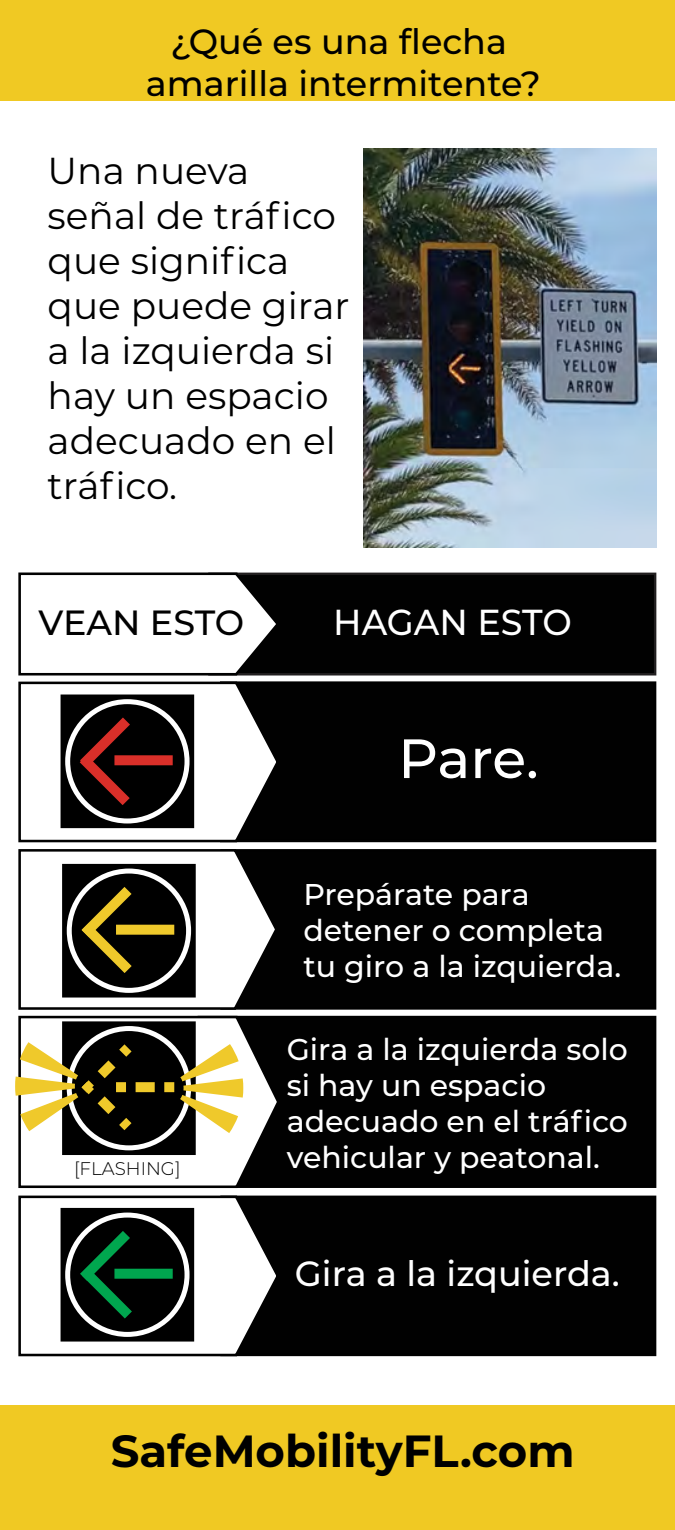
<style>
.page{position:relative;width:675px;height:1530px;background:#fff}
.page>*{position:absolute;margin:0;border:0;box-sizing:border-box;transform-origin:0 0}
.t1{font:700 57.5px "Calibri";color:#010101}
.t2{font:500 55.25px "Montserrat";color:#fff}
.t3{font:700 45px "Montserrat";color:#000}
.t4{font:37.5px/45px "Montserrat";color:#000}
.t5{font:500 36px "Montserrat";color:#fff}
.t6{font:500 35px/42px "Montserrat";color:#000;text-align:center}
.t7{font:500 35px "Montserrat";color:#fff}
.t8{font:500 35px "Montserrat";letter-spacing:-.005em;color:#010101}
.t9{font:500 30px/36px "Montserrat";color:#fff}
.t10{font:300 18.25px "Montserrat";color:#000}
</style>
<div class="page">
<div style="left:0;top:1406px;width:675px;height:124px;background:#f0c923"></div>
<div style="left:0;top:0;width:675px;height:100px;background:#f0c923"></div>
<div style="left:209px;top:574px;width:446px;height:100px;background:#010101"></div>
<div style="left:208px;top:573px;width:448px;height:103px;border:2px solid #221f20"></div>
<svg style="left:18px;top:572px;width:263px;height:104px"></svg>
<div style="left:222px;top:850px;width:433px;height:158px;background:#010101"></div>
<div style="left:220px;top:849px;width:436px;height:161px;border:2px solid #000"></div>
<svg style="left:18px;top:849px;width:261px;height:161px"></svg>
<div style="left:222px;top:1197px;width:433px;height:158px;background:#010101"></div>
<div style="left:220px;top:1196px;width:436px;height:160px;border:2px solid #000"></div>
<div style="left:199px;top:1017px;width:456px;height:170px;background:#010101"></div>
<div style="left:198px;top:1016px;width:458px;height:172px;border:2px solid #000"></div>
<svg style="left:18px;top:1015px;width:263px;height:174px"></svg>
<div style="left:221px;top:683px;width:434px;height:158px;background:#010101"></div>
<div style="left:220px;top:681px;width:436px;height:161px;border:2px solid #000"></div>
<svg style="left:18px;top:681px;width:263px;height:162px"></svg>
<svg style="left:18px;top:1195px;width:263px;height:162px"></svg>
<svg style="left:20px;top:1197px;width:258px;height:158px"></svg>
<div style="left:114px;top:1269px;width:59px;height:10px;background:#00a64f"></div>
<svg style="left:20px;top:850px;width:256px;height:159px"></svg>
<div style="left:116px;top:925px;width:58px;height:10px;background:#efc92b"></div>
<div style="left:63px;top:1023px;width:131px;height:131px;background:#000"></div>
<div style="left:62px;top:1021px;width:134px;height:134px;border:2px solid #000"></div>
<div style="left:67px;top:1026px;width:124px;height:124px;border:5px solid #fff;border-radius:50%"></div>
<div style="left:164px;top:1082px;width:10px;height:10px;background:#efc92b"></div>
<svg style="left:20px;top:683px;width:258px;height:158px"></svg>
<div style="left:114px;top:755px;width:59px;height:10px;background:#d92f29"></div>
<svg style="left:15px;top:1034px;width:145px;height:107px"></svg>
<svg style="left:180px;top:1044px;width:63px;height:89px"></svg>
<img style="left:363px;top:148px;width:294px;height:400px">
<p class="t6" style="left:146px;top:19px;width:397px">¿Qué es una flecha amarilla intermitente?</p>
<h1 class="t1" style="left:28px;top:28px;width:256px">What is it?</h1>
<p class="t4" style="left:48px;top:147px;width:304px">Una nueva señal de tráfico que significa que puede girar a la izquierda si hay un espacio adecuado en el tráfico.</p>
<p class="t8" style="left:39px;top:599px;width:207px">VEAN ESTO</p>
<p class="t5" style="left:333px;top:597px;width:240px">HAGAN ESTO</p>
<h2 class="t2" style="left:398px;top:720px;width:142px">Pare.</h2>
<p class="t10" style="left:74px;top:1156px;width:108px">[FLASHING]</p>
<p class="t9" style="left:303px;top:875px;width:319px">Prepárate para detener o completa tu giro a la izquierda.</p>
<p class="t9" style="left:287px;top:1030px;width:343px">Gira a la izquierda solo si hay un espacio adecuado en el tráfico vehicular y peatonal.</p>
<p class="t7" style="left:295px;top:1249px;width:326px">Gira a la izquierda.</p>
<h3 class="t3" style="left:111px;top:1418px;width:465px">SafeMobilityFL.com</h3>
</div>
